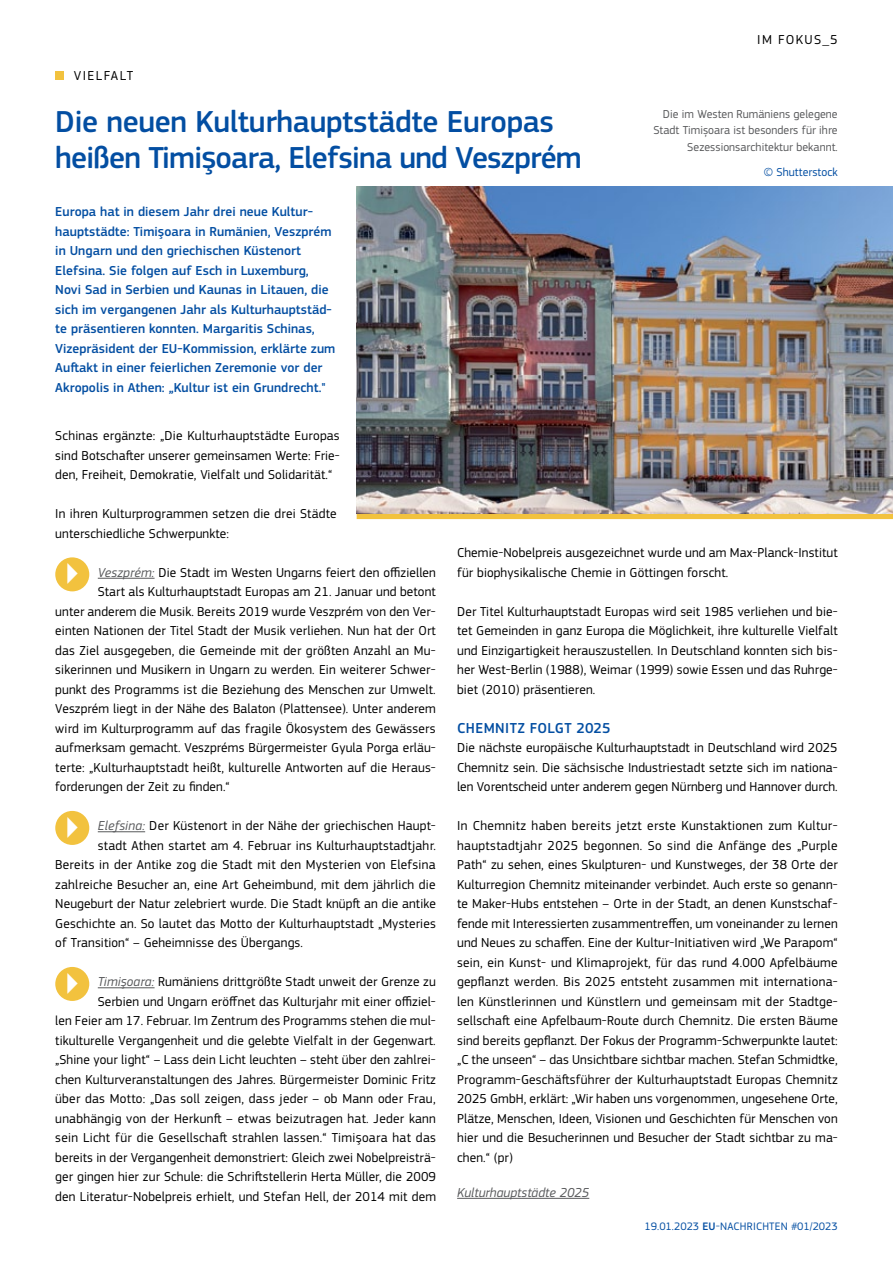
<style>
.page{position:relative;width:893px;height:1263px;background:#fff}
.page>*{position:absolute;margin:0;border:0;box-sizing:border-box;transform-origin:0 0}
.t1{font:500 31.5px/36px "EC Square Sans Pro";letter-spacing:-.025em;color:#034ea2}
.t2{font:24px "European Pi Three";color:#fff}
.t3{font:500 15px "EC Square Sans Pro";letter-spacing:.02em;color:#034ea2}
.t4{font:13.5px/19.5px "EC Square Sans Pro";letter-spacing:.01em;color:#000;text-align:justify}
.t5{font:500 13.5px/19.5px "EC Square Sans Pro";letter-spacing:.005em;color:#034ea2}
.t6{font:italic 13.5px "EC Square Sans Pro";letter-spacing:.005em;color:#58595b}
.t7{font:12px/16.5px "EC Square Sans Pro";letter-spacing:.005em;color:#58595b;text-align:right}
.t8{font:12px "EC Square Sans Pro";letter-spacing:.005em;color:#034ea2}
.t9{font:11.25px "EC Square Sans Pro";color:#034ea2}
.s1{font-style:italic;color:#58595b}
.s2{font-weight:500}
</style>
<div class="page">
<hr style="left:98px;top:578px;width:57px;height:1px;background:#58595b">
<hr style="left:98px;top:831px;width:47px;height:1px;background:#58595b">
<hr style="left:98px;top:987px;width:57px;height:1px;background:#58595b">
<hr style="left:457px;top:1198px;width:132px;height:1px;background:#58595b">
<div style="left:55px;top:71px;width:9px;height:9px;background:#f2c23e"></div>
<div style="left:357px;top:513px;width:536px;height:6px;background:#f2c23e"></div>
<img style="left:357px;top:187px;width:536px;height:326px">
<div style="left:55px;top:557px;width:34px;height:34px;background:#f2c23e;border-radius:50%"></div>
<div style="left:55px;top:811px;width:34px;height:34px;background:#f2c23e;border-radius:50%"></div>
<div style="left:55px;top:967px;width:34px;height:34px;background:#f2c23e;border-radius:50%"></div>
<p class="t4" style="left:74px;top:66px;width:9px">vielfalt</p>
<h1 class="t1" style="left:55px;top:105px;width:528px">Die neuen Kulturhauptstädte Europas heißen TimiŞoara, Elefsina und Veszprém</h1>
<p class="t4" style="left:757px;top:30px;width:48px">im fokus</p>
<p class="t4" style="left:822px;top:30px;width:17px">_5</p>
<p class="t7" style="left:653px;top:106px;width:186px">Die im Westen Rumäniens gelegene<br>Stadt Timișoara ist besonders für ihre<br>Sezessionsarchitektur bekannt.</p>
<p class="t8" style="left:764px;top:165px;width:75px">© Shutterstock</p>
<p class="t5" style="left:55px;top:203px;width:282px">Europa hat in diesem Jahr drei neue Kultur&shy;hauptstädte: TimiŞoara in Rumänien, Veszprém in Ungarn und den griechischen Küstenort Elefsina. Sie folgen auf Esch in Luxemburg, Novi Sad in Serbien und Kaunas in Litauen, die sich im vergangenen Jahr als Kulturhauptstäd&shy;te präsentieren konnten. Margaritis Schinas, Vizepräsident der EU-Kommission, erklärte zum Auftakt in einer feierlichen Zeremonie vor der Akropolis in Athen: „Kultur ist ein Grundrecht."</p>
<p class="t4" style="left:55px;top:426px;width:286px">Schinas ergänzte: „Die Kulturhauptstädte Europas sind Botschafter unserer gemeinsamen Werte: Frie&shy;den, Freiheit, Demokratie, Vielfalt und Solidarität.“</p>
<p class="t4" style="left:55px;top:504px;width:283px">In ihren Kulturprogrammen setzen die drei Städte unterschiedliche Schwerpunkte:</p>
<p class="t4" style="left:98px;top:563px;width:340px"><span class="s1">Veszprém:</span> Die Stadt im Westen Ungarns feiert den offiziellen</p>
<p class="t4" style="left:98px;top:582px;width:340px">Start als Kulturhauptstadt Europas am 21. Januar und betont</p>
<p class="t4" style="left:55px;top:602px;width:382px">unter anderem die Musik. Bereits 2019 wurde Veszprém von den Ver-</p>
<p class="t4" style="left:55px;top:621px;width:382px">einten Nationen der Titel Stadt der Musik verliehen. Nun hat der Ort</p>
<p class="t4" style="left:55px;top:641px;width:382px">das Ziel ausgegeben, die Gemeinde mit der größten Anzahl an Mu-</p>
<p class="t4" style="left:55px;top:660px;width:382px">sikerinnen und Musikern in Ungarn zu werden. Ein weiterer Schwer-</p>
<p class="t4" style="left:55px;top:680px;width:382px">punkt des Programms ist die Beziehung des Menschen zur Umwelt.</p>
<p class="t4" style="left:55px;top:699px;width:382px">Veszprém liegt in der Nähe des Balaton (Plattensee). Unter anderem</p>
<p class="t4" style="left:55px;top:719px;width:382px">wird im Kulturprogramm auf das fragile Ökosystem des Gewässers</p>
<p class="t4" style="left:55px;top:738px;width:382px">aufmerksam gemacht. Veszpréms Bürgermeister Gyula Porga erläu-</p>
<p class="t4" style="left:55px;top:758px;width:382px">terte: „Kulturhauptstadt heißt, kulturelle Antworten auf die Heraus-</p>
<p class="t4" style="left:55px;top:777px;width:176px">forderungen der Zeit zu finden.“</p>
<p class="t4" style="left:98px;top:816px;width:340px"><span class="s1">Elefsina:</span> Der Küstenort in der Nähe der griechischen Haupt-</p>
<p class="t4" style="left:98px;top:836px;width:340px">stadt Athen startet am 4. Februar ins Kulturhauptstadtjahr.</p>
<p class="t4" style="left:55px;top:855px;width:382px">Bereits in der Antike zog die Stadt mit den Mysterien von Elefsina</p>
<p class="t4" style="left:55px;top:875px;width:382px">zahlreiche Besucher an, eine Art Geheimbund, mit dem jährlich die</p>
<p class="t4" style="left:55px;top:894px;width:382px">Neugeburt der Natur zelebriert wurde. Die Stadt knüpft an die antike</p>
<p class="t4" style="left:55px;top:914px;width:382px">Geschichte an. So lautet das Motto der Kulturhauptstadt „Mysteries</p>
<p class="t4" style="left:55px;top:933px;width:249px">of Transition“ – Geheimnisse des Übergangs.</p>
<p class="t4" style="left:55px;top:972px;width:382px;text-align:right"><span class="s1">TimiŞoara:</span> Rumäniens drittgrößte Stadt unweit der Grenze zu Serbien und Ungarn eröffnet das Kulturjahr mit einer offiziel-<br>len Feier am 17. Februar. Im Zentrum des Programms stehen die mul&shy;tikulturelle Vergangenheit und die gelebte Vielfalt in der Gegenwart. „Shine your light“ – Lass dein Licht leuchten – steht über den zahlrei&shy;chen Kulturveranstaltungen des Jahres. Bürgermeister Dominic Fritz über das Motto: „Das soll zeigen, dass jeder – ob Mann oder Frau, unabhängig von der Herkunft – etwas beizutragen hat. Jeder kann sein Licht für die Gesellschaft strahlen lassen.“ TimiŞoara hat das bereits in der Vergangenheit demonstriert: Gleich zwei Nobelpreisträ&shy;ger gingen hier zur Schule: die Schriftstellerin Herta Müller, die 2009 den Literatur-Nobelpreis erhielt, und Stefan Hell, der 2014 mit dem</p>
<h2 class="t2" style="left:66px;top:558px;width:13px">A</h2>
<h2 class="t2" style="left:66px;top:812px;width:13px">A</h2>
<h2 class="t2" style="left:66px;top:968px;width:13px">A</h2>
<p class="t4" style="left:457px;top:543px;width:382px">Chemie-Nobelpreis ausgezeichnet wurde und am Max-Planck-Institut für biophysikalische Chemie in Göttingen forscht.</p>
<p class="t4" style="left:457px;top:602px;width:382px">Der Titel Kulturhauptstadt Europas wird seit 1985 verliehen und bie&shy;tet Gemeinden in ganz Europa die Möglichkeit, ihre kulturelle Vielfalt und Einzigartigkeit herauszustellen. In Deutschland konnten sich bis&shy;her West-Berlin (1988), Weimar (1999) sowie Essen und das Ruhrge&shy;biet (2010) präsentieren.</p>
<p class="t3" style="left:457px;top:719px;width:18px">Chemnitz</p>
<p class="t3" style="left:530px;top:719px;width:27px">folgt</p>
<p class="t3" style="left:576px;top:719px;width:36px">2025</p>
<p class="t4" style="left:457px;top:738px;width:382px">Die nächste europäische Kulturhauptstadt in Deutschland wird 2025<br>Chemnitz sein. Die sächsische Industriestadt setzte sich im nationa&shy;len Vorentscheid unter anderem gegen Nürnberg und Hannover durch.</p>
<p class="t4" style="left:457px;top:816px;width:382px">In Chemnitz haben bereits jetzt erste Kunstaktionen zum Kultur&shy;hauptstadtjahr 2025 begonnen. So sind die Anfänge des „Purple Path“ zu sehen, eines Skulpturen- und Kunstweges, der 38 Orte der Kulturregion Chemnitz miteinander verbindet. Auch erste so genann&shy;te Maker-Hubs entstehen – Orte in der Stadt, an denen Kunstschaf&shy;fende mit Interessierten zusammentreffen, um voneinander zu lernen und Neues zu schaffen. Eine der Kultur-Initiativen wird „We Parapom“ sein, ein Kunst- und Klimaprojekt, für das rund 4.000 Apfelbäume gepflanzt werden. Bis 2025 entsteht zusammen mit internationa&shy;len Künstlerinnen und Künstlern und gemeinsam mit der Stadtge&shy;sellschaft eine Apfelbaum-Route durch Chemnitz. Die ersten Bäume sind bereits gepflanzt. Der Fokus der Programm-Schwerpunkte lautet: „C the unseen“ – das Unsichtbare sichtbar machen. Stefan Schmidtke, Programm-Geschäftsführer der Kulturhauptstadt Europas Chemnitz 2025 GmbH, erklärt: „Wir haben uns vorgenommen, ungesehene Orte, Plätze, Menschen, Ideen, Visionen und Geschichten für Menschen von hier und die Besucherinnen und Besucher der Stadt sichtbar zu ma&shy;chen.“ (pr)</p>
<p class="t6" style="left:457px;top:1184px;width:134px">Kulturhauptstädte 2025</p>
<p class="t9" style="left:644px;top:1219px;width:90px">19.01.2023 <span class="s2">EU</span>-Nachrichten</p>
<p class="t9" style="left:791px;top:1219px;width:48px">#01/2023</p>
</div>
